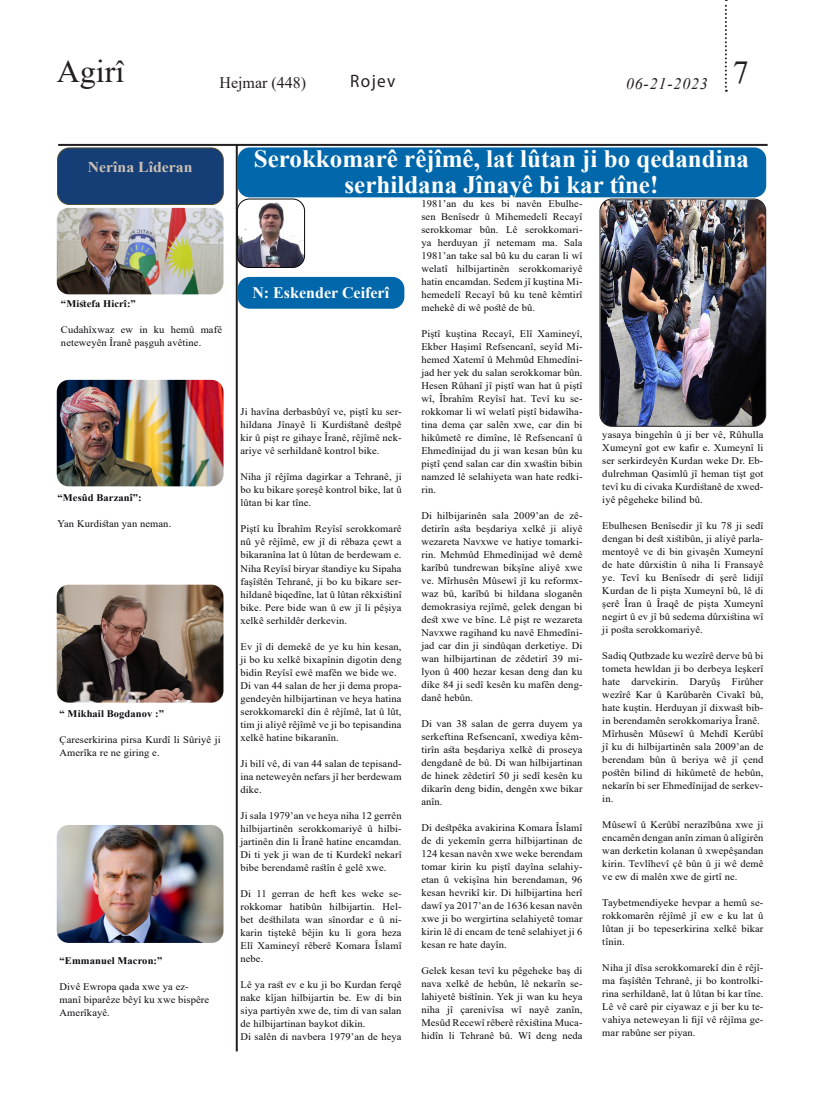
<style>
.page{position:relative;width:823px;height:1106px;background:#fff}
.page>*{position:absolute;margin:0;border:0;box-sizing:border-box;transform-origin:0 0}
.t1{font:32px "Times New Roman";color:#231f20}
.t2{font:700 25px/26px "Times New Roman";color:#fff;text-align:center}
.t3{font:18px "Myriad Pro";letter-spacing:.08em;color:#231f20;scale:.95 1}
.t4{font:700 16px "Times New Roman";color:#fff}
.t5{font:16px "Times New Roman";color:#231f20}
.t6{font:italic 16px "Times New Roman";letter-spacing:.05em;color:#231f20}
.t7{font:700 15px "Times New Roman";color:#ccc0b4;scale:1.05 1}
.t8{font:10.1px/13px "Times New Roman";letter-spacing:.01em;color:#0b0b0e;text-align:justify;scale:1.04 1}
.t9{font:700 10.1px "Times New Roman";letter-spacing:.01em;color:#0b0b0e;scale:1.04 1}
</style>
<div class="page">
<svg style="left:724px;top:0;width:2px;height:92px"></svg>
<hr style="left:58px;top:144px;width:709px;height:2px;background:#231f20">
<hr style="left:236px;top:144px;width:2px;height:907px;background:#231f20">
<div style="left:57px;top:148px;width:166px;height:56px;background:#153e76;border-radius:12px"></div>
<div style="left:57px;top:147px;width:167px;height:58px;border:1px solid #4f4e32;border-radius:12px"></div>
<img style="left:57px;top:825px;width:166px;height:118px">
<img style="left:57px;top:584px;width:166px;height:118px">
<img style="left:57px;top:208px;width:166px;height:86px">
<img style="left:57px;top:380px;width:166px;height:106px">
<div style="left:237px;top:147px;width:528px;height:50px;background:#0067aa;border-radius:12px"></div>
<div style="left:237px;top:277px;width:167px;height:32px;background:#0067aa;border-radius:12px"></div>
<img style="left:237px;top:199px;width:66px;height:68px">
<div style="left:237px;top:198px;width:68px;height:70px;border:1px solid #0b0b0e;border-radius:12px"></div>
<img style="left:601px;top:199px;width:164px;height:227px">
<div style="left:599px;top:198px;width:166px;height:229px;border:1px solid #231f20;border-radius:12px"></div>
<h1 class="t1" style="left:57px;top:49px;width:69px">Agirî</h1>
<h3 class="t5" style="left:219px;top:71px;width:88px">Hejmar (448)</h3>
<p class="t3" style="left:350px;top:70px;width:49px">Rojev</p>
<h3 class="t6" style="left:625px;top:72px;width:124px">06-21-2023 <sup>7</sup></h3>
<p class="t7" style="left:88px;top:156px;width:101px">Nerîna Lîderan</p>
<p class="t9" style="left:61px;top:296px;width:73px">“Mistefa Hicrî:”</p>
<p class="t8" style="left:61px;top:323px;width:156px">Cudahîxwaz ew in ku hemû mafê neteweyên Îranê paşguh avêtine.</p>
<p class="t9" style="left:57px;top:490px;width:82px">“Mesûd Barzanî”:</p>
<p class="t8" style="left:57px;top:516px;width:111px">Yan Kurdistan yan neman.</p>
<p class="t9" style="left:59px;top:706px;width:102px">“ Mikhail Bogdanov :”</p>
<p class="t8" style="left:59px;top:733px;width:156px">Çareserkirina pirsa Kurdî li Sûriyê ji<br>Amerîka re ne giring e.</p>
<p class="t9" style="left:59px;top:953px;width:100px">“Emmanuel Macron:”</p>
<p class="t8" style="left:60px;top:980px;width:145px;text-align:left">Divê Ewropa qada xwe ya ez&shy;manî biparêze bêyî ku xwe bispêre<br>Amerîkayê.</p>
<p class="t2" style="left:254px;top:145px;width:496px">Serokkomarê rêjîmê, lat lûtan ji bo qedandina serhildana Jînayê bi kar tîne!</p>
<p class="t8" style="left:421px;top:197px;width:156px">1981’an du kes bi navên Ebulhe&shy;sen Benîsedr û Mihemedelî Recayî serokkomar bûn. Lê serokkomari&shy;ya herduyan jî netemam ma. Sala 1981’an take sal bû ku du caran li wî welatî hilbijartinên serokkomariyê hatin encamdan. Sedem jî kuştina Mi&shy;hemedelî Recayî bû ku tenê kêmtirî mehekê di wê postê de bû.</p>
<p class="t8" style="left:421px;top:327px;width:156px">Piştî kuştina Recayî, Elî Xamineyî, Ekber Haşimî Refsencanî, seyîd Mi&shy;hemed Xatemî û Mehmûd Ehmedîni&shy;jad her yek du salan serokkomar bûn.<br>Hesen Rûhanî jî piştî wan hat û piştî wî, Îbrahîm Reyîsî hat. Tevî ku se&shy;rokkomar li wî welatî piştî bidawîha&shy;tina dema çar salên xwe, car din bi hikûmetê re dimîne, lê Refsencanî û Ehmedînijad du ji wan kesan bûn ku piştî çend salan car din xwastin bibin namzed lê selahiyeta wan hate redki&shy;rin.</p>
<p class="t8" style="left:421px;top:509px;width:156px">Di hilbijarinên sala 2009’an de zê&shy;detirîn asta beşdariya xelkê ji aliyê wezareta Navxwe ve hatiye tomarki&shy;rin. Mehmûd Ehmedînijad wê demê karîbû tundrewan bikşîne aliyê xwe ve. Mîrhusên Mûsewî jî ku reformx&shy;waz bû, karîbû bi hildana sloganên demokrasiya rejîmê, gelek dengan bi dest xwe ve bîne. Lê pişt re wezareta Navxwe ragihand ku navê Ehmedîni&shy;jad car din ji sindûqan derketiye. Di wan hilbijartinan de zêdetirî 39 mi&shy;lyon û 400 hezar kesan deng dan ku dike 84 ji sedî kesên ku mafên deng&shy;danê hebûn.</p>
<p class="t8" style="left:421px;top:717px;width:156px">Di van 38 salan de gerra duyem ya serkeftina Refsencanî, xwediya kêm&shy;tirîn asta beşdariya xelkê di proseya dengdanê de bû. Di wan hilbijartinan de hinek zêdetirî 50 ji sedî kesên ku dikarîn deng bidin, dengên xwe bikar anîn.</p>
<p class="t8" style="left:421px;top:821px;width:156px">Di destpêka avakirina Komara Îslamî de di yekemîn gerra hilbijartinan de 124 kesan navên xwe weke berendam tomar kirin ku piştî dayîna selahiy&shy;etan û vekişîna hin berendaman, 96 kesan hevrikî kir. Di hilbijartina herî dawî ya 2017’an de 1636 kesan navên xwe ji bo wergirtina selahiyetê tomar kirin lê di encam de tenê selahiyet ji 6 kesan re hate dayîn.</p>
<p class="t8" style="left:421px;top:964px;width:156px">Gelek kesan tevî ku pêgeheke baş di nava xelkê de hebûn, lê nekarîn se&shy;lahiyetê bistînin. Yek ji wan ku heya niha jî çarenivîsa wî nayê zanîn, Mesûd Recewî rêberê rêxistina Muca&shy;hidîn li Tehranê bû. Wî deng neda</p>
<p class="t4" style="left:252px;top:281px;width:138px">N: Eskender Ceiferî</p>
<p class="t8" style="left:240px;top:405px;width:156px">Ji havîna derbasbûyî ve, piştî ku ser&shy;hildana Jînayê li Kurdistanê destpê kir û pişt re gihaye Îranê, rêjîmê nek&shy;ariye vê serhildanê kontrol bike.</p>
<p class="t8" style="left:240px;top:470px;width:156px">Niha jî rêjîma dagirkar a Tehranê, ji bo ku bikare şoreşê kontrol bike, lat û lûtan bi kar tîne.</p>
<p class="t8" style="left:240px;top:522px;width:156px">Piştî ku Îbrahîm Reyîsî serokkomarê nû yê rêjîmê, ew jî di rêbaza çewt a bikaranîna lat û lûtan de berdewam e.</p>
<p class="t8" style="left:240px;top:561px;width:156px">Niha Reyîsî biryar standiye ku Sipaha faşîstên Tehranê, ji bo ku bikare ser&shy;hildanê biqedîne, lat û lûtan rêkxistinî bike. Pere bide wan û ew jî li pêşiya xelkê serhildêr derkevin.</p>
<p class="t8" style="left:240px;top:639px;width:156px">Ev jî di demekê de ye ku hin kesan, ji bo ku xelkê bixapînin digotin deng bidin Reyîsî ewê mafên we bide we.</p>
<p class="t8" style="left:240px;top:678px;width:156px">Di van 44 salan de her ji dema propa&shy;gendeyên hilbijartinan ve heya hatina serokkomarekî din ê rêjîmê, lat û lût, tim ji aliyê rêjîmê ve ji bo tepisandina xelkê hatine bikaranîn.</p>
<p class="t8" style="left:240px;top:756px;width:156px">Ji bilî vê, di van 44 salan de tepisand&shy;ina neteweyên nefars jî her berdewam dike.</p>
<p class="t8" style="left:240px;top:808px;width:156px">Ji sala 1979’an ve heya niha 12 gerrên hilbijartinên serokkomariyê û hilbi&shy;jartinên din li Îranê hatine encamdan.<br>Di ti yek ji wan de ti Kurdekî nekarî bibe berendamê rastîn ê gelê xwe.</p>
<p class="t8" style="left:240px;top:886px;width:156px">Di 11 gerran de heft kes weke se&shy;rokkomar hatibûn hilbijartin. Hel&shy;bet desthilata wan sînordar e û ni&shy;karin tiştekê bêjin ku li gora heza Elî Xamineyî rêberê Komara Îslamî nebe.</p>
<p class="t8" style="left:240px;top:977px;width:156px">Lê ya rast ev e ku ji bo Kurdan ferqê nake kîjan hilbijartin be. Ew di bin siya partiyên xwe de, tim di van salan de hilbijartinan baykot dikin.</p>
<p class="t8" style="left:240px;top:1029px;width:156px">Di salên di navbera 1979’an de heya</p>
<p class="t8" style="left:602px;top:428px;width:156px">yasaya bingehîn û ji ber vê, Rûhulla Xumeynî got ew kafir e. Xumeynî li ser serkirdeyên Kurdan weke Dr. Eb&shy;dulrehman Qasimlû jî heman tişt got tevî ku di civaka Kurdistanê de xwed&shy;iyê pêgeheke bilind bû.</p>
<p class="t8" style="left:602px;top:519px;width:156px">Ebulhesen Benîsedir jî ku 78 ji sedî dengan bi dest xistibûn, ji aliyê parla&shy;mentoyê ve di bin givaşên Xumeynî de hate dûrxistin û niha li Fransayê ye. Tevî ku Benîsedr di şerê lidijî Kurdan de li pişta Xumeynî bû, lê di şerê Îran û Îraqê de pişta Xumeynî negirt û ev jî bû sedema dûrxistina wî ji posta serokkomariyê.</p>
<p class="t8" style="left:602px;top:649px;width:156px">Sadiq Qutbzade ku wezîrê derve bû bi tometa hewldan ji bo derbeya leşkerî hate darvekirin. Daryûş Firûher wezîrê Kar û Karûbarên Civakî bû, hate kuştin. Herduyan jî dixwast bib&shy;in berendamên serokkomariya Îranê.</p>
<p class="t8" style="left:602px;top:727px;width:156px">Mîrhusên Mûsewî û Mehdî Kerûbî jî ku di hilbijartinên sala 2009’an de berendam bûn û beriya wê jî çend postên bilind di hikûmetê de hebûn, nekarîn bi ser Ehmedînijad de serkev&shy;in.</p>
<p class="t8" style="left:602px;top:818px;width:156px">Mûsewî û Kerûbî nerazîbûna xwe ji encamên dengan anîn ziman û alîgirên wan derketin kolanan û xwepêşandan kirin. Tevlîhevî çê bûn û ji wê demê ve ew di malên xwe de girtî ne.</p>
<p class="t8" style="left:602px;top:896px;width:156px">Taybetmendiyeke hevpar a hemû se&shy;rokkomarên rêjîmê jî ew e ku lat û lûtan ji bo tepeserkirina xelkê bikar tînin.</p>
<p class="t8" style="left:602px;top:961px;width:156px">Niha jî dîsa serokkomarekî din ê rêjî&shy;ma faşîstên Tehranê, ji bo kontrolki&shy;rina serhildanê, lat û lûtan bi kar tîne.<br>Lê vê carê pir ciyawaz e ji ber ku te&shy;vahiya neteweyan li fijî vê rêjîma ge&shy;mar rabûne ser piyan.</p>
</div>
